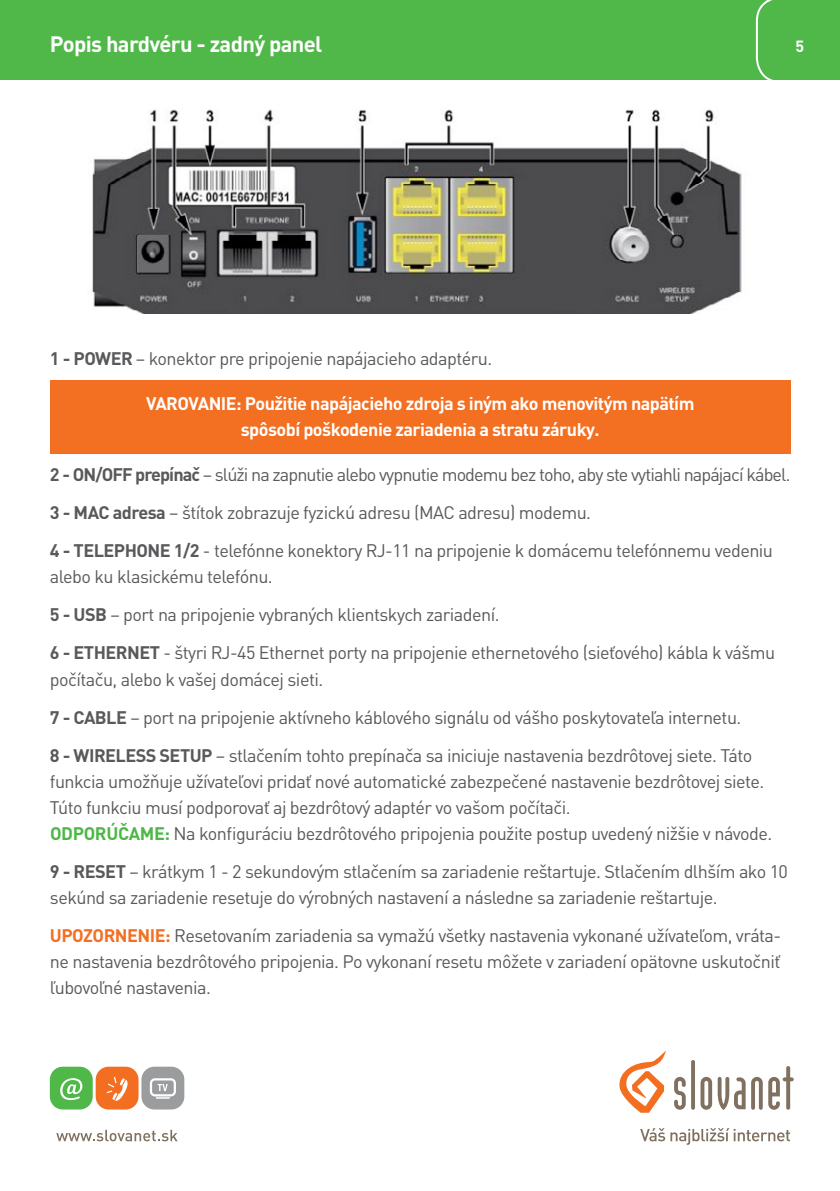
<style>
.page{position:relative;width:840px;height:1191px;background:#fff}
.page>*{position:absolute;margin:0;border:0;box-sizing:border-box;transform-origin:0 0}
.t1{font:700 22px "DIN Pro";letter-spacing:-.03em;color:#fff}
.t2{font:18px/26px "DIN Pro";letter-spacing:-.03em;color:#58595b}
.t3{font:700 18px "DIN Pro";letter-spacing:-.03em;color:#fff}
.t4{font:18px "DIN Pro";letter-spacing:-.05em;color:#58595b}
.t5{font:700 16px "DIN Pro";color:#fff}
.s1{font-weight:700}
.s2{font-weight:700;color:#4db748}
.s3{font-weight:700;color:#f36f21}
</style>
<div class="page">
<svg style="left:619px;top:1051px;width:46px;height:61px"></svg>
<svg style="left:56px;top:1129px;width:121px;height:12px"></svg>
<div style="left:50px;top:1066px;width:43px;height:43px;background:#50b848;border-radius:13px"></div>
<div style="left:96px;top:1066px;width:42px;height:43px;background:#f36e21;border-radius:13px"></div>
<svg style="left:60px;top:1078px;width:22px;height:22px"></svg>
<svg style="left:107px;top:1076px;width:20px;height:24px"></svg>
<div style="left:141px;top:1066px;width:43px;height:43px;background:#9a9c9d;border-radius:13px"></div>
<svg style="left:150px;top:1078px;width:26px;height:20px"></svg>
<svg style="left:674px;top:1076px;width:11px;height:33px"></svg>
<svg style="left:690px;top:1060px;width:4px;height:49px"></svg>
<svg style="left:700px;top:1076px;width:11px;height:33px"></svg>
<svg style="left:717px;top:1066px;width:76px;height:44px"></svg>
<svg style="left:640px;top:1128px;width:24px;height:13px"></svg>
<svg style="left:670px;top:1128px;width:119px;height:16px"></svg>
<div style="left:0;top:0;width:839px;height:79px;background:#50b848"></div>
<svg style="left:754px;top:0;width:28px;height:80px"></svg>
<img style="left:90px;top:109px;width:652px;height:205px">
<div style="left:50px;top:380px;width:740px;height:73px;background:#f36f21"></div>
<p class="t1" style="left:50px;top:30px;width:274px">Popis hardvéru - zadný panel</p>
<p class="t5" style="left:794px;top:36px;width:10px">5</p>
<p class="t2" style="left:50px;top:345px;width:443px"><span class="s1">1 - POWER</span> – konektor pre pripojenie napájacieho adaptéru.</p>
<p class="t3" style="left:146px;top:392px;width:549px">VAROVANIE: Použitie napájacieho zdroja s iným ako menovitým napätím</p>
<p class="t3" style="left:241px;top:418px;width:360px">spôsobí poškodenie zariadenia a stratu záruky.</p>
<p class="t4" style="left:50px;top:463px;width:741px"><span class="s1">2 - ON/OFF prepínač</span> – slúži na zapnutie alebo vypnutie modemu bez toho, aby ste vytiahli napájací kábel.</p>
<p class="t2" style="left:50px;top:499px;width:542px"><span class="s1">3 - MAC adresa</span> – štítok zobrazuje fyzickú adresu (MAC adresu) modemu.</p>
<p class="t2" style="left:50px;top:537px;width:724px"><span class="s1">4 - TELEPHONE 1/2</span> - telefónne konektory RJ-11 na pripojenie k domácemu telefónnemu vedeniu alebo ku klasickému telefónu.</p>
<p class="t2" style="left:50px;top:601px;width:451px"><span class="s1">5 - USB</span> – port na pripojenie vybraných klientskych zariadení.</p>
<p class="t2" style="left:50px;top:639px;width:726px"><span class="s1">6 - ETHERNET</span> - štyri RJ-45 Ethernet porty na pripojenie ethernetového (sieťového) kábla k vášmu počítaču, alebo k vašej domácej sieti.</p>
<p class="t2" style="left:50px;top:703px;width:692px"><span class="s1">7 - CABLE</span> – port na pripojenie aktívneho káblového signálu od vášho poskytovateľa internetu.</p>
<p class="t2" style="left:50px;top:741px;width:715px"><span class="s1">8 - WIRELESS SETUP</span> – stlačením tohto prepínača sa iniciuje nastavenia bezdrôtovej siete. Táto funkcia umožňuje užívateľovi pridať nové automatické zabezpečené nastavenie bezdrôtovej siete.<br>Túto funkciu musí podporovať aj bezdrôtový adaptér vo vašom počítači.</p>
<p class="t2" style="left:50px;top:819px;width:723px"><span class="s2">ODPORÚČAME:</span> Na konfiguráciu bezdrôtového pripojenia použite postup uvedený nižšie v návode.</p>
<p class="t2" style="left:50px;top:857px;width:739px"><span class="s1">9 - RESET</span> – krátkym 1 - 2 sekundovým stlačením sa zariadenie reštartuje. Stlačením dlhším ako 10 sekúnd sa zariadenie resetuje do výrobných nastavení a následne sa zariadenie reštartuje.</p>
<p class="t2" style="left:50px;top:921px;width:732px;text-align:justify"><span class="s3">UPOZORNENIE:</span> Resetovaním zariadenia sa vymažú všetky nastavenia vykonané užívateľom, vráta&shy;ne nastavenia bezdrôtového pripojenia. Po vykonaní resetu môžete v zariadení opätovne uskutočniť ľubovoľné nastavenia.</p>
</div>
